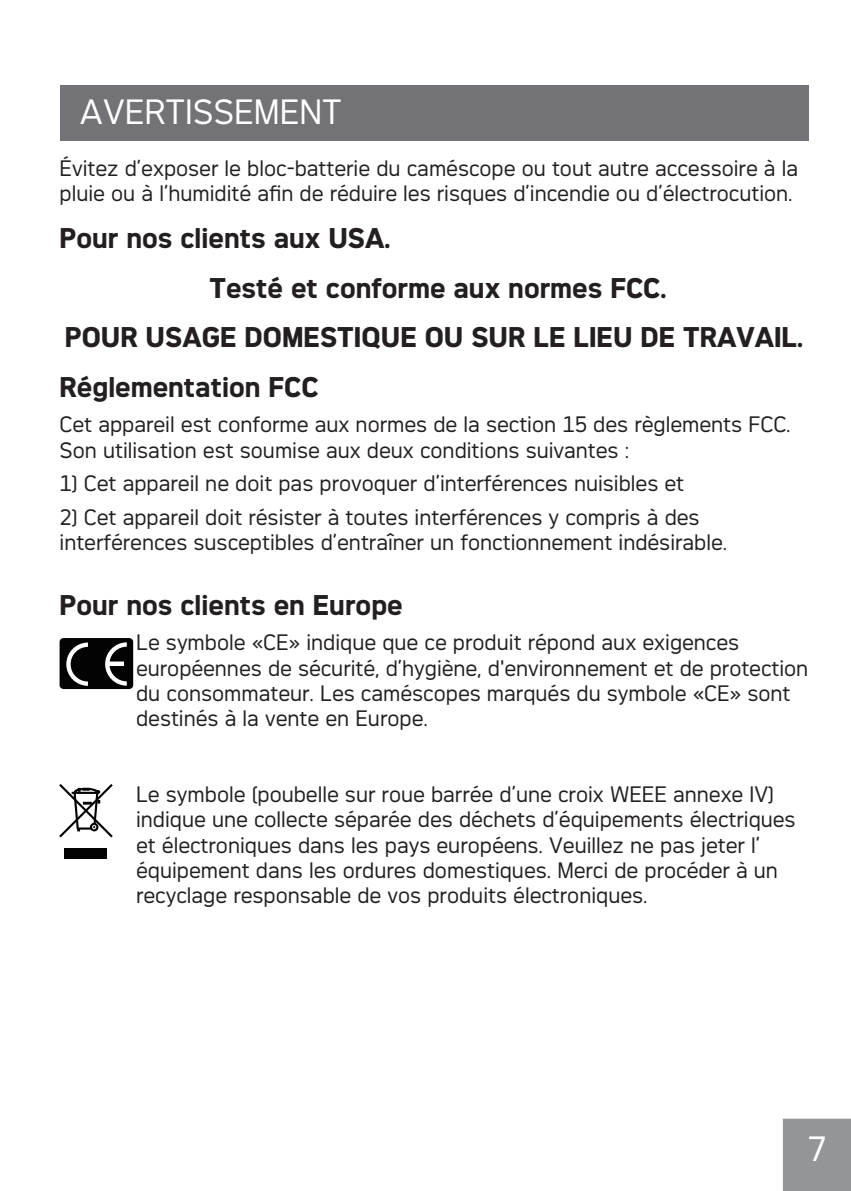
<style>
.page{position:relative;width:851px;height:1191px;background:#fff}
.page>*{position:absolute;margin:0;border:0;box-sizing:border-box;transform-origin:0 0}
.t1{font:33px "Agfa Photo Thalis";color:#fff}
.t2{font:700 27px "Agfa Photo Thalis";color:#231f20}
.t3{font:21px/25.2px "Agfa Photo Thalis";color:#231f20}
</style>
<div class="page">
<div style="left:60px;top:85px;width:748px;height:55px;background:#727277"></div>
<div style="left:784px;top:1120px;width:65px;height:69px;background:#939598"></div>
<div style="left:782px;top:1118px;width:68px;height:73px;border:3px solid #939598"></div>
<div style="left:60px;top:638px;width:73px;height:51px;background:#030303;border-radius:4px"></div>
<svg style="left:66px;top:642px;width:22px;height:44px"></svg>
<svg style="left:105px;top:642px;width:22px;height:43px"></svg>
<div style="left:64px;top:848px;width:43px;height:11px;background:#030303"></div>
<svg style="left:59px;top:784px;width:54px;height:53px"></svg>
<h1 class="t1" style="left:80px;top:93px;width:263px">AVERTISSEMENT</h1>
<p class="t3" style="left:60px;top:155px;width:740px">Évitez d’exposer le bloc-batterie du caméscope ou tout autre accessoire à la pluie ou à l’humidité afin de réduire les risques d’incendie ou d’électrocution.</p>
<p class="t2" style="left:60px;top:222px;width:332px">Pour nos clients aux USA.</p>
<p class="t2" style="left:209px;top:271px;width:458px">Testé et conforme aux normes FCC.</p>
<p class="t2" style="left:65px;top:321px;width:739px">POUR USAGE DOMESTIQUE OU SUR LE LIEU DE TRAVAIL.</p>
<p class="t2" style="left:60px;top:370px;width:260px">Réglementation FCC</p>
<p class="t3" style="left:60px;top:412px;width:732px">Cet appareil est conforme aux normes de la section 15 des règlements FCC.<br>Son utilisation est soumise aux deux conditions suivantes :</p>
<p class="t3" style="left:60px;top:470px;width:626px">1) Cet appareil ne doit pas provoquer d’interférences nuisibles et</p>
<p class="t3" style="left:60px;top:504px;width:669px">2) Cet appareil doit résister à toutes interférences y compris à des interférences susceptibles d’entraîner un fonctionnement indésirable.</p>
<p class="t2" style="left:60px;top:588px;width:344px">Pour nos clients en Europe</p>
<p class="t3" style="left:136px;top:629px;width:673px">Le symbole «CE» indique que ce produit répond aux exigences européennes de sécurité, d’hygiène, d'environnement et de protection du consommateur. Les caméscopes marqués du symbole «CE» sont destinés à la vente en Europe.</p>
<p class="t3" style="left:136px;top:781px;width:661px">Le symbole (poubelle sur roue barrée d’une croix WEEE annexe IV) indique une collecte séparée des déchets d’équipements électriques et électroniques dans les pays européens. Veuillez ne pas jeter l’ équipement dans les ordures domestiques. Merci de procéder à un recyclage responsable de vos produits électroniques.</p>
</div>
